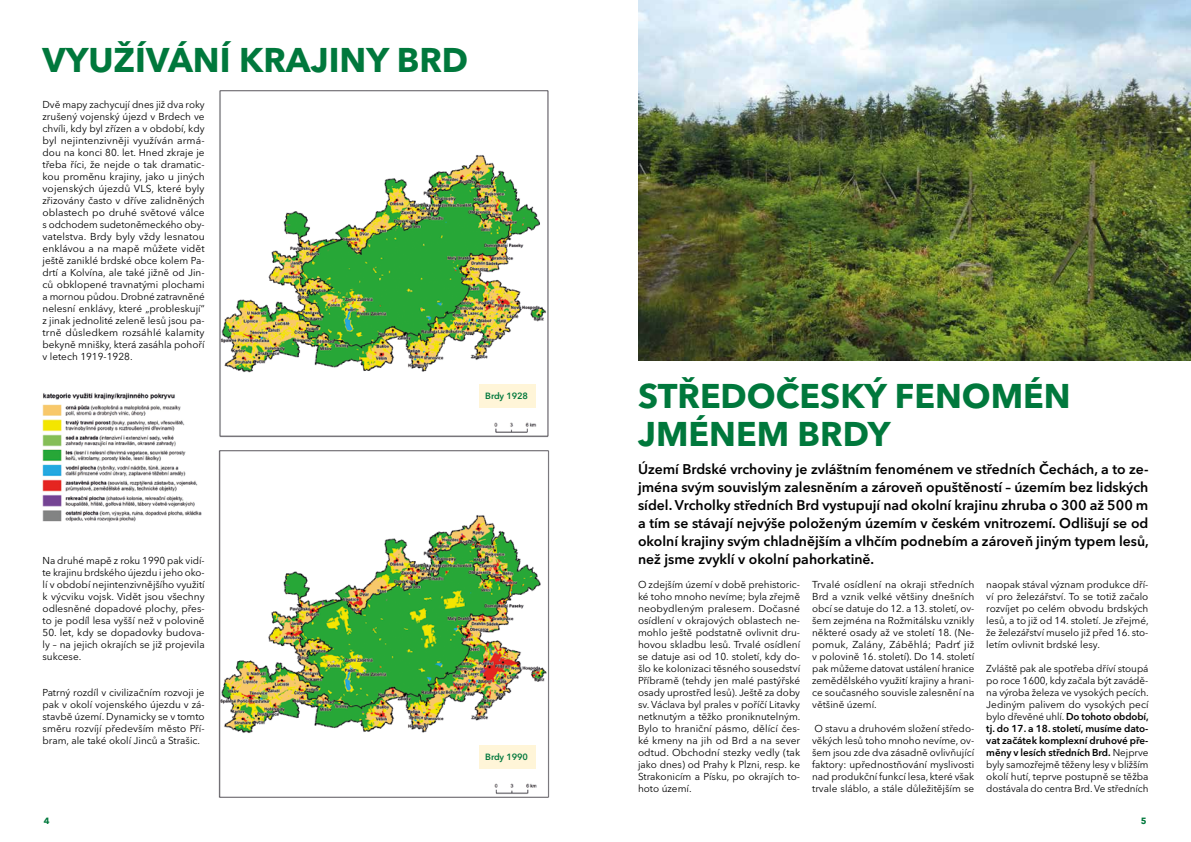
<style>
.page{position:relative;width:1191px;height:842px;background:#fff}
.page>*{position:absolute;margin:0;border:0;box-sizing:border-box;transform-origin:0 0}
.t1{font:700 34px/38px "Avenir Next LT Pro";color:#00783c}
.t2{font:600 14px/18px "Avenir Next LT Pro";color:#000;text-align:justify}
.t3{font:10px/12px "Avenir Next LT Pro";color:#000;text-align:justify}
.t4{font:600 9px "Avenir Next LT Pro";letter-spacing:-.01em;color:#00783c}
.t5{font:700 9px "Avenir Next LT Pro";color:#00783c}
.s1{font-weight:600}
</style>
<div class="page">
<img style="left:219px;top:90px;width:330px;height:348px">
<img style="left:218px;top:450px;width:332px;height:348px">
<img style="left:42px;top:392px;width:160px;height:130px">
<img style="left:638px;top:0;width:553px;height:360px">
<div style="left:479px;top:384px;width:57px;height:24px;background:#fff5d8"></div>
<div style="left:479px;top:745px;width:57px;height:24px;background:#fff5d8"></div>
<h1 class="t1" style="left:43px;top:41px;width:427px">VYUŽÍVÁNÍ KRAJINY BRD</h1>
<p class="t3" style="left:43px;top:98px;width:164px">Dvě mapy zachycují dnes již dva roky zrušený vojenský újezd v Brdech ve chvíli, kdy byl zřízen a v období, kdy byl nejintenzivněji využíván armá&shy;dou na konci 80. let. Hned zkraje je třeba říci, že nejde o tak dramatic&shy;kou proměnu krajiny, jako u jiných vojenských újezdů VLS, které byly zřizovány často v dříve zalidněných oblastech po druhé světové válce s odchodem sudetoněmeckého oby&shy;vatelstva. Brdy byly vždy lesnatou enklávou a na mapě můžete vidět ještě zaniklé brdské obce kolem Pa&shy;drtí a Kolvína, ale také jižně od Jin&shy;ců obklopené travnatými plochami a mornou půdou. Drobné zatravněné nelesní enklávy, které „probleskují“ z jinak jednolité zeleně lesů jsou pa&shy;trně důsledkem rozsáhlé kalamity bekyně mnišky, která zasáhla pohoří v letech 1919-1928.</p>
<p class="t4" style="left:485px;top:391px;width:44px">Brdy 1928</p>
<p class="t3" style="left:43px;top:554px;width:164px">Na druhé mapě z roku 1990 pak vidí&shy;te krajinu brdského újezdu i jeho oko&shy;lí v období nejintenzivnějšího využití k výcviku vojsk. Vidět jsou všechny odlesněné dopadové plochy, přes&shy;to je podíl lesa vyšší než v polovině</p>
<p class="t3" style="left:43px;top:626px;width:164px">50. let, kdy se dopadovky budova&shy;ly – na jejich okrajích se již projevila sukcese.</p>
<p class="t3" style="left:43px;top:686px;width:164px">Patrný rozdíl v civilizačním rozvoji je pak v okolí vojenského újezdu v zá&shy;stavbě území. Dynamicky se v tomto směru rozvíjí především město Pří&shy;bram, ale také okolí Jinců a Strašic.</p>
<p class="t4" style="left:485px;top:752px;width:44px">Brdy 1990</p>
<h1 class="t1" style="left:638px;top:377px;width:434px">STŘEDOČESKÝ FENOMÉN<br>JMÉNEM BRDY</h1>
<p class="t2" style="left:638px;top:460px;width:512px">Území Brdské vrchoviny je zvláštním fenoménem ve středních Čechách, a to ze&shy;jména svým souvislým zalesněním a zároveň opuštěností – územím bez lidských sídel. Vrcholky středních Brd vystupují nad okolní krajinu zhruba o 300 až 500 m a tím se stávají nejvýše položeným územím v českém vnitrozemí. Odlišují se od okolní krajiny svým chladnějším a vlhčím podnebím a zároveň jiným typem lesů, než jsme zvyklí v okolní pahorkatině.</p>
<p class="t3" style="left:638px;top:578px;width:164px">O zdejším území v době prehistoric&shy;ké toho mnoho nevíme; byla zřejmě neobydleným pralesem. Dočasné osídlení v okrajových oblastech ne&shy;mohlo ještě podstatně ovlivnit dru&shy;hovou skladbu lesů. Trvalé osídlení se datuje asi od 10. století, kdy do&shy;šlo ke kolonizaci těsného sousedství Příbramě (tehdy jen malé pastýřské osady uprostřed lesů). Ještě za doby sv. Václava byl prales v poříčí Litavky netknutým a těžko proniknutelným.<br>Bylo to hraniční pásmo, dělící čes&shy;ké kmeny na jih od Brd a na sever odtud. Obchodní stezky vedly (tak jako dnes) od Prahy k Plzni, resp. ke Strakonicím a Písku, po okrajích to&shy;hoto území.</p>
<p class="t3" style="left:812px;top:578px;width:164px">Trvalé osídlení na okraji středních Brd a vznik velké většiny dnešních obcí se datuje do 12. a 13. století, ov&shy;šem zejména na Rožmitálsku vznikly některé osady až ve století 18. (Ne&shy;pomuk, Zalány, Záběhlá; Padrť již v polovině 16. století). Do 14. století pak můžeme datovat ustálení hranice zemědělského využití krajiny a hrani&shy;ce současného souvisle zalesnění na většině území.</p>
<p class="t3" style="left:986px;top:578px;width:164px">naopak stával význam produkce dří&shy;ví pro železářství. To se totiž začalo rozvíjet po celém obvodu brdských lesů, a to již od 14. století. Je zřejmé, že železářství muselo již před 16. sto&shy;letím ovlivnit brdské lesy.</p>
<p class="t3" style="left:986px;top:662px;width:164px">Zvláště pak ale spotřeba dříví stoupá po roce 1600, kdy začala být zavádě&shy;na výroba železa ve vysokých pecích.<br>Jediným palivem do vysokých pecí bylo dřevěné uhlí. <span class="s1">Do tohoto období, tj. do 17. a 18. století, musíme dato&shy;vat začátek komplexní druhové pře&shy;měny v lesích středních Brd.</span> Nejprve byly samozřejmě těženy lesy v bližším okolí hutí, teprve postupně se těžba dostávala do centra Brd. Ve středních</p>
<p class="t3" style="left:812px;top:722px;width:164px">O stavu a druhovém složení středo&shy;věkých lesů toho mnoho nevíme, ov&shy;šem jsou zde dva zásadně ovlivňující faktory: upřednostňování myslivosti nad produkční funkcí lesa, které však trvale sláblo, a stále důležitějším se</p>
<p class="t5" style="left:44px;top:816px;width:7px">4</p>
<p class="t5" style="left:1140px;top:816px;width:7px">5</p>
</div>
